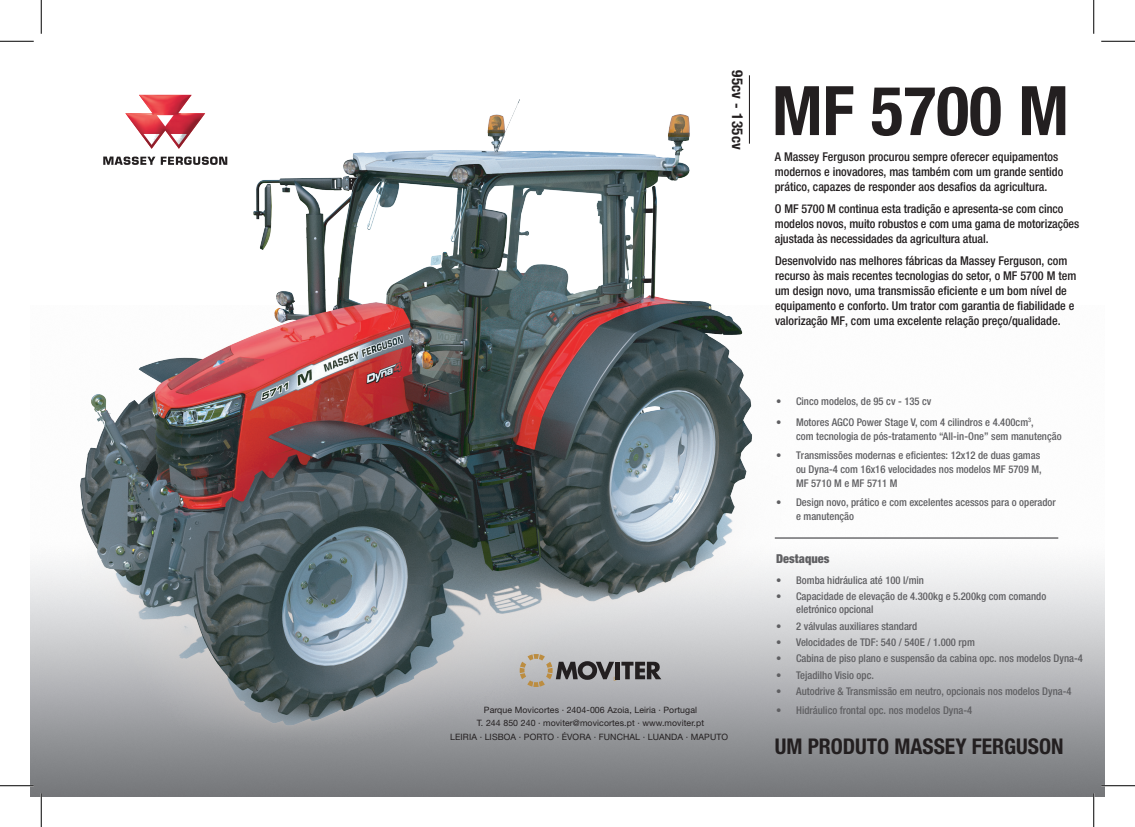
<style>
.page{position:relative;width:1135px;height:827px;background:#fff}
.page>*{position:absolute;margin:0;border:0;box-sizing:border-box;transform-origin:0 0}
.t1{font:700 condensed 68.38px "Helvetica Neue LT Std";color:#231f20}
.t2{font:700 condensed 21.62px "Helvetica Neue LT Std";color:#231f20}
.t3{font:700 condensed 15px "Helvetica Neue LT Std";letter-spacing:.02em;color:#231f20}
.t4{font:900 condensed 12.38px "Helvetica Neue LT Std";color:#5f5f62}
.t5{font:500 condensed 12.12px/15px "Helvetica Neue LT Std";color:#231f20}
.t6{font:500 condensed 10.62px/13.8px "Helvetica Neue LT Std";color:#5f5f62}
.t7{font:8.75px/12.5px "Helvetica Neue LT Std";letter-spacing:.01em;color:#231f20;text-align:center}
</style>
<div class="page">
<img style="left:42px;top:75px;width:869px;height:699px">
<hr style="left:749px;top:75px;width:1px;height:69px;background:#231f20">
<hr style="left:775px;top:537px;width:283px;height:1px;background:#5f5f62">
<svg style="left:520px;top:654px;width:141px;height:33px;background:#979492"></svg>
<svg style="left:125px;top:95px;width:80px;height:54px"></svg>
<svg style="left:161px;top:157px;width:66px;height:8px"></svg>
<svg style="left:103px;top:156px;width:52px;height:9px"></svg>
<hr style="left:0;top:41px;width:34px;height:1px;background:#000">
<hr style="left:1101px;top:41px;width:34px;height:1px;background:#000">
<hr style="left:0;top:785px;width:34px;height:1px;background:#000">
<hr style="left:1101px;top:785px;width:34px;height:1px;background:#000">
<hr style="left:41px;top:0;width:1px;height:34px;background:#000">
<hr style="left:41px;top:793px;width:1px;height:34px;background:#000">
<hr style="left:1093px;top:0;width:1px;height:34px;background:#000">
<hr style="left:1093px;top:793px;width:1px;height:34px;background:#000">
<h3 class="t3" style="left:747px;top:70px;width:80px;rotate:90deg">95cv - 135cv</h3>
<p class="t7" style="left:477px;top:703px;width:229px">Parque Movicortes · 2404-006 Azoia, Leiria · Portugal<br>T. 244 850 240 · moviter@movicortes.pt · www.moviter.pt</p>
<p class="t7" style="left:450px;top:730px;width:279px">LEIRIA · LISBOA · PORTO · ÉVORA · FUNCHAL · LUANDA · MAPUTO</p>
<h1 class="t1" style="left:772px;top:69px;width:298px">MF 5700 M</h1>
<p class="t5" style="left:775px;top:148px;width:290px">A Massey Ferguson procurou sempre oferecer equipamentos modernos e inovadores, mas também com um grande sentido prático, capazes de responder aos desafios da agricultura.</p>
<p class="t5" style="left:775px;top:201px;width:306px">O MF 5700 M continua esta tradição e apresenta-se com cinco modelos novos, muito robustos e com uma gama de motorizações ajustada às necessidades da agricultura atual.</p>
<p class="t5" style="left:775px;top:253px;width:303px">Desenvolvido nas melhores fábricas da Massey Ferguson, com recurso às mais recentes tecnologias do setor, o MF 5700 M tem um design novo, uma transmissão eficiente e um bom nível de equipamento e conforto. Um trator com garantia de fiabilidade e valorização MF, com uma excelente relação preço/qualidade.</p>
<p class="t6" style="left:776px;top:394px;width:157px">• Cinco modelos, de 95 cv - 135 cv</p>
<p class="t6" style="left:796px;top:415px;width:267px;text-indent:-20px">• Motores AGCO Power Stage V, com 4 cilindros e 4.400cm<sup>3</sup>,<br>com tecnologia de pós-tratamento “All-in-One” sem manutenção</p>
<p class="t6" style="left:796px;top:448px;width:247px;text-indent:-20px">• Transmissões modernas e eficientes: 12x12 de duas gamas ou Dyna-4 com 16x16 velocidades nos modelos MF 5709 M,<br>MF 5710 M e MF 5711 M</p>
<p class="t6" style="left:796px;top:495px;width:261px;text-indent:-20px">• Design novo, prático e com excelentes acessos para o operador e manutenção</p>
<p class="t4" style="left:776px;top:550px;width:55px">Destaques</p>
<p class="t6" style="left:776px;top:573px;width:149px">• Bomba hidráulica até 100 l/min</p>
<p class="t6" style="left:796px;top:589px;width:252px;line-height:13.1px;text-indent:-20px">• Capacidade de elevação de 4.300kg e 5.200kg com comando eletrónico opcional</p>
<p class="t6" style="left:776px;top:619px;width:143px">• 2 válvulas auxiliares standard</p>
<p class="t6" style="left:776px;top:635px;width:200px">• Velocidades de TDF: 540 / 540E / 1.000 rpm</p>
<p class="t6" style="left:776px;top:651px;width:308px">• Cabina de piso plano e suspensão da cabina opc. nos modelos Dyna-4</p>
<p class="t6" style="left:776px;top:668px;width:99px">• Tejadilho Visio opc.</p>
<p class="t6" style="left:776px;top:684px;width:297px">• Autodrive &amp; Transmissão em neutro, opcionais nos modelos Dyna-4</p>
<p class="t6" style="left:776px;top:702px;width:198px">• Hidráulico frontal opc. nos modelos Dyna-4</p>
<h2 class="t2" style="left:775px;top:733px;width:290px">UM PRODUTO MASSEY FERGUSON</h2>
</div>
